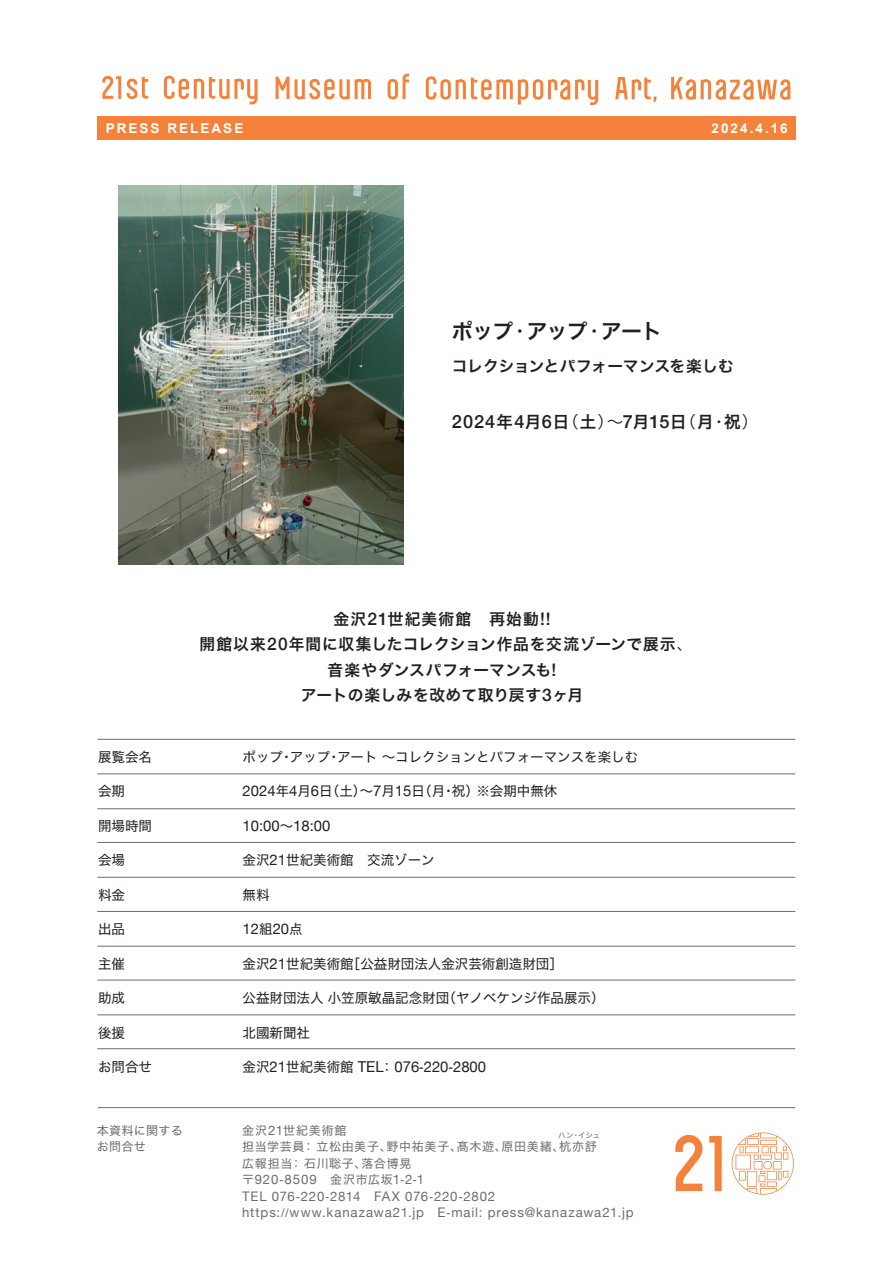
<style>
.page{position:relative;width:893px;height:1263px;background:#fff}
.page>*{position:absolute;margin:0;border:0;box-sizing:border-box;transform-origin:0 0}
.t1{font:21px "Hira Kaku Pro W6";letter-spacing:-.04em;color:#231f20}
.t2{font:500 18.15px "Helvetica Neue";letter-spacing:.055em;color:#231f20}
.t3{font:15.75px/25.5px "Hira Kaku Pro W6";letter-spacing:.03em;color:#231f20;text-align:center}
.t4{font:15.75px "Hira Kaku Pro W6";letter-spacing:-.01em;color:#231f20}
.t5{font:15px "Helvetica Neue";color:#231f20}
.t6{font:14.85px "Helvetica Neue";color:#231f20}
.t7{font:13.65px "Hira Kaku Std W4";color:#231f20}
.t8{font:13.5px "Hira Kaku Std W4";color:#231f20}
.t9{font:700 13.5px "Arial";letter-spacing:.15em;color:#fff}
.t10{font:13.2px/16.5px "Helvetica Neue";letter-spacing:.065em;color:#6c6d70}
.t11{font:12px/16.5px "Hira Kaku Std W4";letter-spacing:.055em;color:#6c6d70}
.t12{font:12px/16.5px "Hira Kaku Std W4";letter-spacing:.025em;color:#6c6d70}
.t13{font:7.5px "Hira Kaku Std W4";color:#6c6d70}
.s1{font-family:"Hira Kaku Pro W3"}
.s2{font-family:"Hira Kaku Pro W6";font-weight:400;font-size:16.5px}
.s3{font-family:"Hira Kaku Pro W3";font-weight:400;font-size:16.5px}
.s4{font-family:"Helvetica Neue";font-weight:500;font-size:17.4px}
.s5{font-family:"Helvetica Neue";font-size:14.85px}
.s6{font-family:"Hira Kaku Std W4";font-size:13.5px}
.s7{font-family:"Helvetica Neue";font-size:15px}
.s8{font-family:"Hira Kaku Std W4";font-size:13.65px}
.s9{font-family:"Helvetica";font-size:13.65px}
.s10{font-family:"Helvetica Neue";font-size:13.2px}
.s11{font-family:"Hira Kaku Std W4";font-size:12px}
.s12{font-family:"Helvetica";font-size:12px}
</style>
<div class="page">
<div style="left:97px;top:116px;width:699px;height:23px;background:#f4823b"></div>
<svg style="left:102px;top:76px;width:19px;height:23px"></svg>
<svg style="left:164px;top:76px;width:94px;height:28px"></svg>
<svg style="left:127px;top:77px;width:21px;height:22px"></svg>
<svg style="left:388px;top:74px;width:21px;height:25px"></svg>
<svg style="left:276px;top:77px;width:95px;height:22px"></svg>
<svg style="left:615px;top:77px;width:41px;height:25px"></svg>
<svg style="left:426px;top:76px;width:172px;height:29px"></svg>
<svg style="left:671px;top:77px;width:119px;height:23px"></svg>
<svg style="left:709px;top:1136px;width:13px;height:55px"></svg>
<svg style="left:732px;top:1132px;width:62px;height:63px"></svg>
<svg style="left:675px;top:1135px;width:27px;height:56px"></svg>
<hr style="left:98px;top:1107px;width:697px;height:1px;background:#6c6d70">
<hr style="left:97px;top:739px;width:698px;height:1px;background:#6c6d70">
<hr style="left:97px;top:773px;width:698px;height:1px;background:#6c6d70">
<hr style="left:97px;top:842px;width:698px;height:1px;background:#6c6d70">
<hr style="left:97px;top:877px;width:698px;height:1px;background:#6c6d70">
<hr style="left:97px;top:808px;width:698px;height:1px;background:#6c6d70">
<hr style="left:97px;top:980px;width:698px;height:1px;background:#6c6d70">
<hr style="left:97px;top:946px;width:698px;height:1px;background:#6c6d70">
<hr style="left:97px;top:1014px;width:698px;height:1px;background:#6c6d70">
<hr style="left:97px;top:1048px;width:698px;height:1px;background:#6c6d70">
<hr style="left:97px;top:911px;width:698px;height:1px;background:#6c6d70">
<img style="left:119px;top:185px;width:284px;height:379px">
<p class="t9" style="left:106px;top:120px;width:139px">PRESS RELEASE</p>
<p class="t9" style="left:712px;top:120px;width:78px">2024.4.16</p>
<h1 class="t1" style="left:452px;top:312px;width:212px">ポップ<span class="s1">・</span>アップ<span class="s1">・</span>アート</h1>
<p class="t4" style="left:452px;top:352px;width:284px">コレクションとパフォーマンスを楽しむ</p>
<h2 class="t2" style="left:452px;top:407px;width:308px">2024<span class="s2">年</span>4<span class="s2">月</span>6<span class="s2">日</span><span class="s3">（</span><span class="s2">土</span><span class="s3">）～</span>7<span class="s2">月</span>15<span class="s2">日</span><span class="s3">（</span><span class="s2">月</span><span class="s3">・</span><span class="s2">祝</span><span class="s3">）</span></h2>
<p class="t3" style="left:199px;top:605px;width:494px">金沢<span class="s4">21</span>世紀美術館　再始動<span class="s4">!!<br></span>開館以来<span class="s4">20</span>年間に収集したコレクション作品を交流ゾーンで展示<span class="s1">、</span>音楽やダンスパフォーマンスも<span class="s4">!<br></span>アートの楽しみを改めて取り戻す<span class="s4">3</span>ヶ月</p>
<p class="t8" style="left:98px;top:746px;width:55px">展覧会名</p>
<p class="t8" style="left:243px;top:746px;width:397px">ポップ・アップ・アート～コレクションとパフォーマンスを楽しむ</p>
<p class="t8" style="left:98px;top:781px;width:28px">会期</p>
<p class="t8" style="left:243px;top:781px;width:316px"><span class="s5">2024</span>年<span class="s5">4</span>月<span class="s5">6</span>日（土）～<span class="s5">7</span>月<span class="s5">15</span>日（月・祝）※会期中無休</p>
<p class="t8" style="left:98px;top:815px;width:55px">開場時間</p>
<p class="t6" style="left:243px;top:814px;width:89px">10:00<span class="s6">～</span>18:00</p>
<p class="t8" style="left:98px;top:850px;width:28px">会場</p>
<p class="t8" style="left:243px;top:850px;width:194px">金沢<span class="s5">21</span>世紀美術館　交流ゾーン</p>
<p class="t8" style="left:98px;top:884px;width:28px">料金</p>
<p class="t8" style="left:243px;top:884px;width:28px">無料</p>
<p class="t8" style="left:98px;top:919px;width:28px">出品</p>
<p class="t6" style="left:243px;top:918px;width:62px">12<span class="s6">組</span>20<span class="s6">点</span></p>
<p class="t7" style="left:98px;top:953px;width:28px">主催</p>
<p class="t7" style="left:243px;top:953px;width:322px">金沢<span class="s7">21</span>世紀美術館［公益財団法人金沢芸術創造財団］</p>
<p class="t7" style="left:98px;top:987px;width:42px">助成　</p>
<p class="t7" style="left:243px;top:987px;width:363px">公益財団法人小笠原敏晶記念財団（ヤノベケンジ作品展示）</p>
<p class="t7" style="left:98px;top:1022px;width:28px">後援</p>
<p class="t7" style="left:243px;top:1022px;width:69px">北國新聞社</p>
<p class="t7" style="left:98px;top:1056px;width:55px">お問合せ</p>
<p class="t5" style="left:243px;top:1056px;width:245px"><span class="s8">金沢</span>21<span class="s8">世紀美術館</span> TEL<span class="s8">：</span> 076<span class="s9">-</span>220<span class="s9">-</span>2800</p>
<p class="t12" style="left:97px;top:1122px;width:87px">本資料に関するお問合せ</p>
<p class="t11" style="left:242px;top:1122px;width:356px">金沢<span class="s10">21</span>世紀美術館<br>担当学芸員：立松由美子、野中祐美子、髙木遊、原田美緒、杭亦舒広報担当：石川聡子、落合博晃</p>
<p class="t10" style="left:242px;top:1172px;width:393px"><span class="s11">〒</span>920<span class="s12">-</span>8509<span class="s11">　金沢市広坂</span>1<span class="s12">-</span>2<span class="s12">-</span>1<br>TEL 076<span class="s12">-</span>220<span class="s12">-</span>2814 FAX 076<span class="s12">-</span>220<span class="s12">-</span>2802 https:<span class="s12">//</span>www.kanazawa21.jp E<span class="s12">-</span>mail: press@kanazawa21.jp</p>
<p class="t13" style="left:558px;top:1129px;width:43px">ハン・イシュ</p>
</div>
